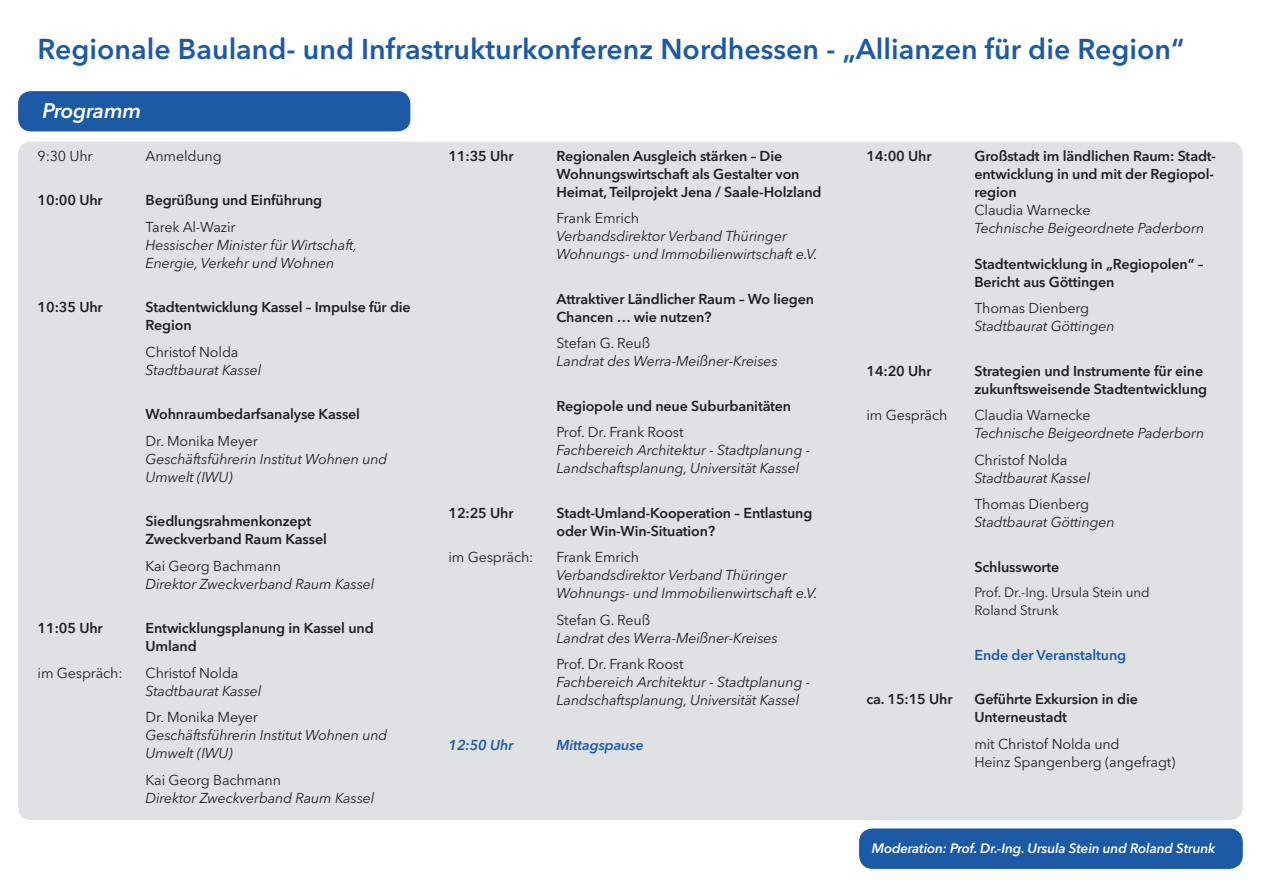
<style>
.page{position:relative;width:1263px;height:893px;background:#fff}
.page>*{position:absolute;margin:0;border:0;box-sizing:border-box;transform-origin:0 0}
.P_Titel_Sub{font:600 28.5px "Avenir Next LT Pro";color:#1c5aa5}
.H2_grün{font:italic 600 21px "Avenir Next LT Pro";letter-spacing:-.01em;color:#fff}
.P_Fließtext_10pt{font:italic 14.25px/18px "Avenir Next LT Pro";letter-spacing:-.01em;color:#231f20}
.P_Fließtext_10pt-2{font:600 14.25px/18px "Avenir Next LT Pro";letter-spacing:-.01em;color:#231f20}
.P_Fließtext_10pt-3{font:14.25px/18px "Avenir Next LT Pro";letter-spacing:-.01em;color:#231f20}
.P_Fließtext_10pt-4{font:italic 600 14.25px "Avenir Next LT Pro";letter-spacing:-.01em;color:#1c5aa5}
.P_Fließtext_10pt-5{font:600 14.25px "Avenir Next LT Pro";letter-spacing:-.01em;color:#1c5aa5}
.H1_weiß{font:italic 600 13.5px "Avenir Next LT Pro";letter-spacing:-.01em;color:#fff}
.P_Fließtext_10pt-6{font:13.5px/18px "Avenir Next LT Pro";letter-spacing:-.01em;color:#231f20}
.s1{font-style:normal}
</style>
<div class="page">
<div style="left:18px;top:142px;width:1225px;height:678px;background:#e0e1e3;border-radius:13px"></div>
<div style="left:18px;top:91px;width:392px;height:40px;background:#1c5aa5;border-radius:13px"></div>
<div style="left:860px;top:829px;width:382px;height:39px;background:#1c5aa5;border-radius:13px"></div>
<div style="left:859px;top:828px;width:384px;height:41px;border:2px solid #1c5aa5;border-radius:13px"></div>
<p class="P_Titel_Sub" style="left:38px;top:31px;width:1148px">Regionale Bauland- und Infrastrukturkonferenz Nordhessen - „Allianzen für die Region“</p>
<p class="H2_grün" style="left:43px;top:98px;width:100px">Programm</p>
<p class="P_Fließtext_10pt-3" style="left:38px;top:147px;width:57px">9:30 Uhr</p>
<p class="P_Fließtext_10pt-3" style="left:146px;top:147px;width:78px">Anmeldung</p>
<p class="P_Fließtext_10pt-2" style="left:38px;top:191px;width:67px">10:00 Uhr</p>
<p class="P_Fließtext_10pt-2" style="left:146px;top:191px;width:178px">Begrüßung und Einführung</p>
<p class="P_Fließtext_10pt" style="left:146px;top:218px;width:213px"><span class="s1">Tarek Al-Wazir<br></span>Hessischer Minister für Wirtschaft,<br>Energie, Verkehr und Wohnen</p>
<p class="P_Fließtext_10pt-2" style="left:38px;top:298px;width:67px">10:35 Uhr</p>
<p class="P_Fließtext_10pt-2" style="left:146px;top:298px;width:267px">Stadtentwicklung Kassel – Impulse für die<br>Region</p>
<p class="P_Fließtext_10pt" style="left:146px;top:343px;width:117px"><span class="s1">Christof Nolda<br></span>Stadtbaurat Kassel</p>
<p class="P_Fließtext_10pt-2" style="left:146px;top:405px;width:216px">Wohnraumbedarfsanalyse Kassel</p>
<p class="P_Fließtext_10pt" style="left:146px;top:432px;width:243px"><span class="s1">Dr. Monika Meyer<br></span>Geschäftsführerin Institut Wohnen und<br>Umwelt (IWU)</p>
<p class="P_Fließtext_10pt-2" style="left:146px;top:512px;width:183px">Siedlungsrahmenkonzept<br>Zweckverband Raum Kassel</p>
<p class="P_Fließtext_10pt" style="left:146px;top:557px;width:230px"><span class="s1">Kai Georg Bachmann<br></span>Direktor Zweckverband Raum Kassel</p>
<p class="P_Fließtext_10pt-2" style="left:38px;top:619px;width:67px">11:05 Uhr</p>
<p class="P_Fließtext_10pt-2" style="left:146px;top:619px;width:230px">Entwicklungsplanung in Kassel und<br>Umland</p>
<p class="P_Fließtext_10pt-3" style="left:38px;top:664px;width:87px">im Gespräch:</p>
<p class="P_Fließtext_10pt" style="left:146px;top:664px;width:117px"><span class="s1">Christof Nolda<br></span>Stadtbaurat Kassel</p>
<p class="P_Fließtext_10pt" style="left:146px;top:708px;width:243px"><span class="s1">Dr. Monika Meyer<br></span>Geschäftsführerin Institut Wohnen und<br>Umwelt (IWU)</p>
<p class="P_Fließtext_10pt" style="left:146px;top:771px;width:230px"><span class="s1">Kai Georg Bachmann<br></span>Direktor Zweckverband Raum Kassel</p>
<p class="P_Fließtext_10pt-2" style="left:448px;top:147px;width:67px">11:35 Uhr</p>
<p class="P_Fließtext_10pt-2" style="left:556px;top:147px;width:267px">Regionalen Ausgleich stärken – Die<br>Wohnungswirtschaft als Gestalter von<br>Heimat, Teilprojekt Jena / Saale-Holzland</p>
<p class="P_Fließtext_10pt" style="left:556px;top:209px;width:263px"><span class="s1">Frank Emrich<br></span>Verbandsdirektor Verband Thüringer<br>Wohnungs- und Immobilienwirtschaft e.V.</p>
<p class="P_Fließtext_10pt-2" style="left:556px;top:290px;width:259px">Attraktiver Ländlicher Raum – Wo liegen<br>Chancen … wie nutzen?</p>
<p class="P_Fließtext_10pt" style="left:556px;top:334px;width:223px"><span class="s1">Stefan G. Reuß<br></span>Landrat des Werra-Meißner-Kreises</p>
<p class="P_Fließtext_10pt-2" style="left:556px;top:397px;width:236px">Regiopole und neue Suburbanitäten</p>
<p class="P_Fließtext_10pt" style="left:556px;top:423px;width:255px"><span class="s1">Prof. Dr. Frank Roost<br></span>Fachbereich Architektur - Stadtplanung -<br>Landschaftsplanung, Universität Kassel</p>
<p class="P_Fließtext_10pt-2" style="left:448px;top:504px;width:67px">12:25 Uhr</p>
<p class="P_Fließtext_10pt-2" style="left:556px;top:504px;width:257px">Stadt-Umland-Kooperation – Entlastung oder Win-Win-Situation?</p>
<p class="P_Fließtext_10pt-3" style="left:448px;top:548px;width:87px">im Gespräch:</p>
<p class="P_Fließtext_10pt" style="left:556px;top:548px;width:263px"><span class="s1">Frank Emrich<br></span>Verbandsdirektor Verband Thüringer<br>Wohnungs- und Immobilienwirtschaft e.V.</p>
<p class="P_Fließtext_10pt" style="left:556px;top:611px;width:223px"><span class="s1">Stefan G. Reuß<br></span>Landrat des Werra-Meißner-Kreises</p>
<p class="P_Fließtext_10pt" style="left:556px;top:655px;width:255px"><span class="s1">Prof. Dr. Frank Roost<br></span>Fachbereich Architektur - Stadtplanung -<br>Landschaftsplanung, Universität Kassel</p>
<p class="P_Fließtext_10pt-4" style="left:448px;top:736px;width:66px">12:50 Uhr</p>
<p class="P_Fließtext_10pt-4" style="left:556px;top:736px;width:89px">Mittagspause</p>
<p class="P_Fließtext_10pt-2" style="left:866px;top:147px;width:67px">14:00 Uhr</p>
<p class="P_Fließtext_10pt-2" style="left:974px;top:147px;width:243px">Großstadt im ländlichen Raum: Stadt&shy;entwicklung in und mit der Regiopol&shy;region</p>
<p class="P_Fließtext_10pt" style="left:974px;top:201px;width:231px"><span class="s1">Claudia Warnecke<br></span>Technische Beigeordnete Paderborn</p>
<p class="P_Fließtext_10pt-2" style="left:974px;top:255px;width:230px">Stadtentwicklung in „Regiopolen“ –</p>
<p class="P_Fließtext_10pt-2" style="left:974px;top:273px;width:142px">Bericht aus Göttingen</p>
<p class="P_Fließtext_10pt" style="left:974px;top:299px;width:142px"><span class="s1">Thomas Dienberg<br></span>Stadtbaurat Göttingen</p>
<p class="P_Fließtext_10pt-2" style="left:866px;top:362px;width:67px">14:20 Uhr</p>
<p class="P_Fließtext_10pt-2" style="left:974px;top:362px;width:234px">Strategien und Instrumente für eine zukunftsweisende Stadtentwicklung</p>
<p class="P_Fließtext_10pt-3" style="left:866px;top:406px;width:82px">im Gespräch</p>
<p class="P_Fließtext_10pt" style="left:974px;top:406px;width:231px"><span class="s1">Claudia Warnecke<br></span>Technische Beigeordnete Paderborn</p>
<p class="P_Fließtext_10pt" style="left:974px;top:451px;width:117px"><span class="s1">Christof Nolda<br></span>Stadtbaurat Kassel</p>
<p class="P_Fließtext_10pt" style="left:974px;top:495px;width:142px"><span class="s1">Thomas Dienberg<br></span>Stadtbaurat Göttingen</p>
<p class="P_Fließtext_10pt-2" style="left:974px;top:558px;width:86px">Schlussworte</p>
<p class="P_Fließtext_10pt-6" style="left:974px;top:584px;width:177px">Prof. Dr.-Ing. Ursula Stein und<br>Roland Strunk</p>
<p class="P_Fließtext_10pt-5" style="left:974px;top:646px;width:153px">Ende der Veranstaltung</p>
<p class="P_Fließtext_10pt-2" style="left:866px;top:690px;width:88px">ca. 15:15 Uhr</p>
<p class="P_Fließtext_10pt-2" style="left:974px;top:690px;width:165px">Geführte Exkursion in die<br>Unterneustadt</p>
<p class="P_Fließtext_10pt-3" style="left:974px;top:735px;width:203px">mit Christof Nolda und<br>Heinz Spangenberg (angefragt)</p>
<p class="H1_weiß" style="left:872px;top:840px;width:345px">Moderation: Prof. Dr.-Ing. Ursula Stein und Roland Strunk</p>
</div>
